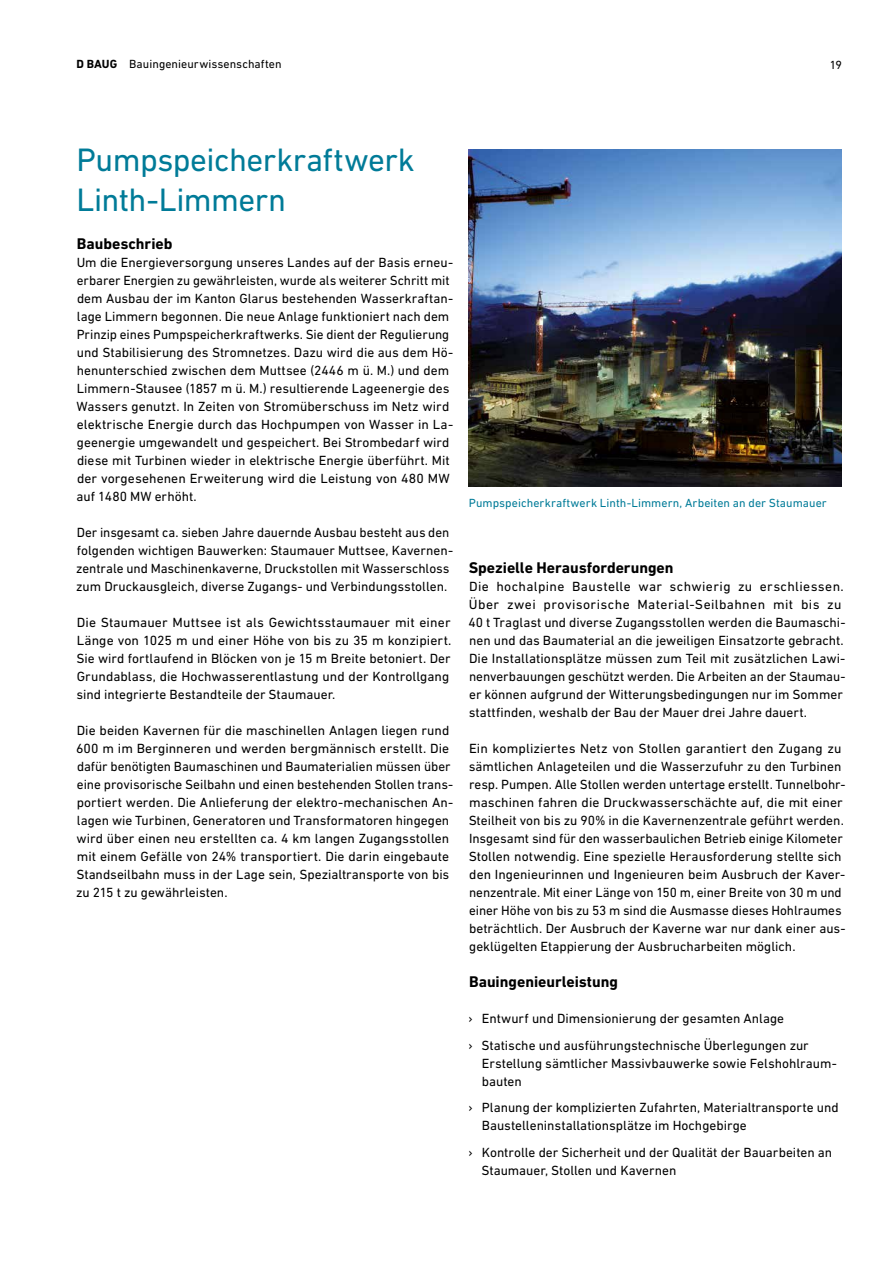
<style>
.page{position:relative;width:893px;height:1263px;background:#fff}
.page>*{position:absolute;margin:0;border:0;box-sizing:border-box;transform-origin:0 0}
.t1{font:33px/39.6px "DIN Next W1 G";letter-spacing:-.015em;color:#007b98}
.t2{font:700 15.75px "DIN Next W1 G";color:#000}
.t3{font:13.5px/18px "DIN Next W1 G";color:#000}
.t4{font:12px "DIN Next W1 G";letter-spacing:.005em;color:#007b98}
.t5{font:12px "DIN Next W1 G";letter-spacing:.005em;color:#000}
.s1{font-weight:700}
</style>
<div class="page">
<img style="left:469px;top:150px;width:373px;height:336px">
<p class="t5" style="left:77px;top:57px;width:207px"><span class="s1">D BAUG</span> Bauingenieurwissenschaften</p>
<p class="t5" style="left:830px;top:58px;width:14px">19</p>
<h1 class="t1" style="left:76px;top:140px;width:340px">Pumpspeicherkraftwerk<br>Linth-Limmern</h1>
<p class="t2" style="left:77px;top:235px;width:97px">Baubeschrieb</p>
<p class="t3" style="left:76px;top:253px;width:378px">Um die Energieversorgung unseres Landes auf der Basis erneu&shy;erbarer Energien zu gewährleisten, wurde als weiterer Schritt mit dem Ausbau der im Kanton Glarus bestehenden Wasserkraftan&shy;lage Limmern begonnen. Die neue Anlage funktioniert nach dem Prinzip eines Pumpspeicherkraftwerks. Sie dient der Regulierung und Stabilisierung des Stromnetzes. Dazu wird die aus dem Hö&shy;henunterschied zwischen dem Muttsee (2446 m ü. M.) und dem Limmern-Stausee (1857 m ü. M.) resultierende Lageenergie des Wassers genutzt. In Zeiten von Stromüberschuss im Netz wird elektrische Energie durch das Hochpumpen von Wasser in La&shy;geenergie umgewandelt und gespeichert. Bei Strombedarf wird diese mit Turbinen wieder in elektrische Energie überführt. Mit der vorgesehenen Erweiterung wird die Leistung von 480 MW auf 1480 MW erhöht.</p>
<p class="t3" style="left:76px;top:523px;width:378px">Der insgesamt ca. sieben Jahre dauernde Ausbau besteht aus den folgenden wichtigen Bauwerken: Staumauer Muttsee, Kavernen&shy;zentrale und Maschinenkaverne, Druckstollen mit Wasserschloss zum Druckausgleich, diverse Zugangs- und Verbindungsstollen.</p>
<p class="t3" style="left:76px;top:613px;width:377px">Die Staumauer Muttsee ist als Gewichtsstaumauer mit einer Länge von 1025 m und einer Höhe von bis zu 35 m konzipiert.<br>Sie wird fortlaufend in Blöcken von je 15 m Breite betoniert. Der Grundablass, die Hochwasserentlastung und der Kontrollgang sind integrierte Bestandteile der Staumauer.</p>
<p class="t3" style="left:76px;top:721px;width:379px">Die beiden Kavernen für die maschinellen Anlagen liegen rund 600 m im Berginneren und werden bergmännisch erstellt. Die dafür benötigten Baumaschinen und Baumaterialien müssen über eine provisorische Seilbahn und einen bestehenden Stollen trans&shy;portiert werden. Die Anlieferung der elektro-mechanischen An&shy;lagen wie Turbinen, Generatoren und Transformatoren hingegen wird über einen neu erstellten ca. 4 km langen Zugangsstollen mit einem Gefälle von 24% transportiert. Die darin eingebaute Standseilbahn muss in der Lage sein, Spezialtransporte von bis zu 215 t zu gewährleisten.</p>
<p class="t4" style="left:469px;top:496px;width:359px">Pumpspeicherkraftwerk Linth-Limmern, Arbeiten an der Staumauer</p>
<p class="t2" style="left:469px;top:559px;width:206px">Spezielle Herausforderungen</p>
<p class="t3" style="left:468px;top:577px;width:379px">Die hochalpine Baustelle war schwierig zu erschliessen.<br>Über zwei provisorische Material-Seilbahnen mit bis zu 40 t Traglast und diverse Zugangsstollen werden die Baumaschi&shy;nen und das Baumaterial an die jeweiligen Einsatzorte gebracht.<br>Die Installationsplätze müssen zum Teil mit zusätzlichen Lawi&shy;nenverbauungen geschützt werden. Die Arbeiten an der Staumau&shy;er können aufgrund der Witterungsbedingungen nur im Sommer stattfinden, weshalb der Bau der Mauer drei Jahre dauert.</p>
<p class="t3" style="left:469px;top:739px;width:378px">Ein kompliziertes Netz von Stollen garantiert den Zugang zu sämtlichen Anlageteilen und die Wasserzufuhr zu den Turbinen resp. Pumpen. Alle Stollen werden untertage erstellt. Tunnelbohr&shy;maschinen fahren die Druckwasserschächte auf, die mit einer Steilheit von bis zu 90% in die Kavernenzentrale geführt werden.<br>Insgesamt sind für den wasserbaulichen Betrieb einige Kilometer Stollen notwendig. Eine spezielle Herausforderung stellte sich den Ingenieurinnen und Ingenieuren beim Ausbruch der Kaver&shy;nenzentrale. Mit einer Länge von 150 m, einer Breite von 30 m und einer Höhe von bis zu 53 m sind die Ausmasse dieses Hohlraumes beträchtlich. Der Ausbruch der Kaverne war nur dank einer aus&shy;geklügelten Etappierung der Ausbrucharbeiten möglich.</p>
<p class="t2" style="left:469px;top:973px;width:150px">Bauingenieurleistung</p>
<p class="t3" style="left:468px;top:1005px;width:342px;line-height:26.5px">› Entwurf und Dimensionierung der gesamten Anlage<br>› Statische und ausführungstechnische Überlegungen zur</p>
<p class="t3" style="left:482px;top:1054px;width:357px">Erstellung sämtlicher Massivbauwerke sowie Felshohlraum&shy;bauten</p>
<p class="t3" style="left:482px;top:1098px;width:358px;text-indent:-13px">› Planung der komplizierten Zufahrten, Materialtransporte und<br>Baustelleninstallationsplätze im Hochgebirge</p>
<p class="t3" style="left:481px;top:1143px;width:352px;text-indent:-13px">› Kontrolle der Sicherheit und der Qualität der Bauarbeiten an<br>Staumauer, Stollen und Kavernen</p>
</div>
